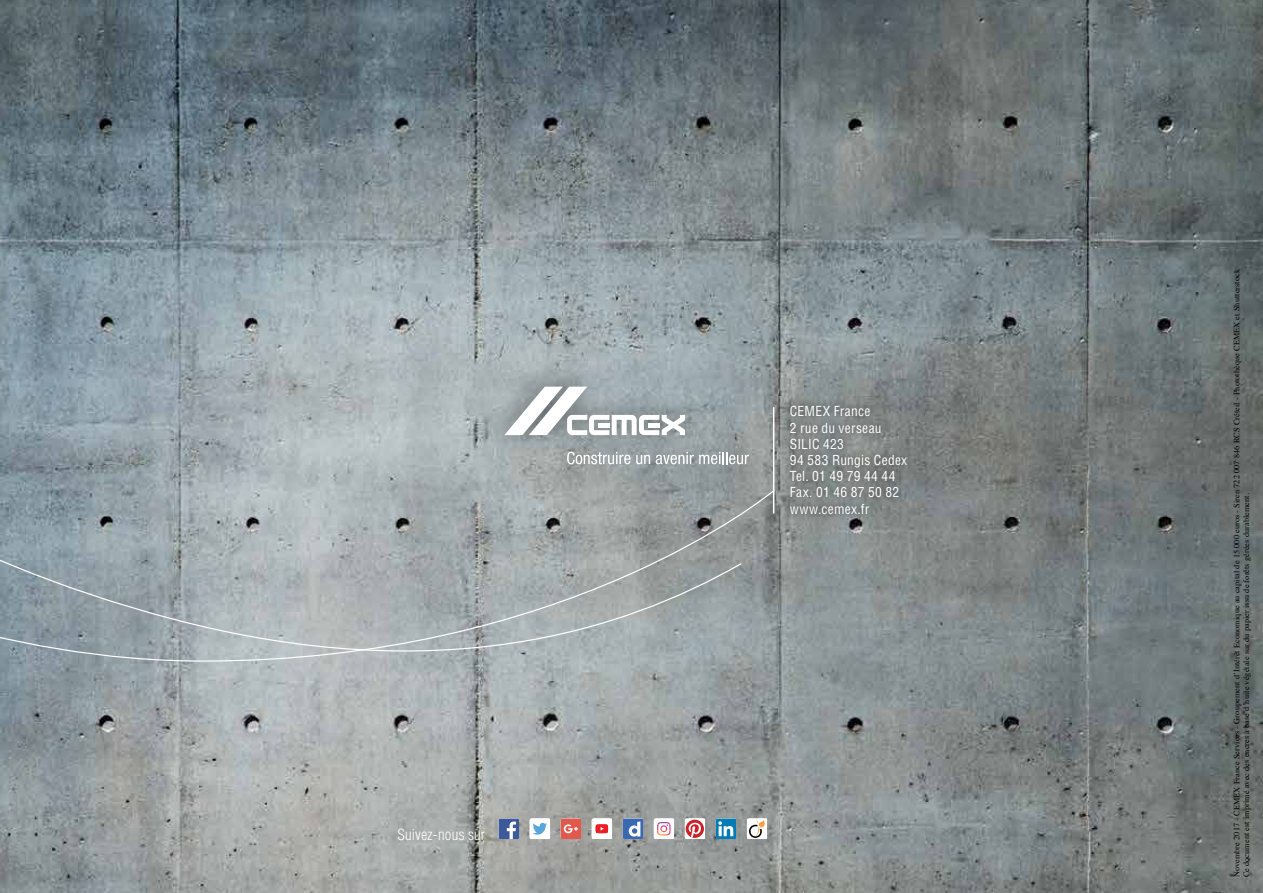
<style>
.page{position:relative;width:1263px;height:893px;background:#fff}
.page>*{position:absolute;margin:0;border:0;box-sizing:border-box;transform-origin:0 0}
.t1{font:300 condensed 15px "Helvetica LT Std";letter-spacing:.015em;color:#fff}
.t2{font:condensed 13.5px/16.2px "Helvetica LT Std";letter-spacing:.02em;color:#fff}
.t3{font:8.25px/9.9px "Times";letter-spacing:.01em;color:#000}
</style>
<div class="page">
<img style="left:0;top:0;width:1263px;height:893px">
<svg style="left:743px;top:485px;width:33px;height:177px;background:#8d9495"></svg>
<svg style="left:0;top:343px;width:743px;height:346px;background:#a1abaf"></svg>
<hr style="left:773px;top:407px;width:1px;height:106px;background:#fff">
<div style="left:782px;top:397px;width:133px;height:125px;background:#000;opacity:.75"></div>
<div style="left:480px;top:358px;width:293px;height:134px;background:#000;opacity:.5"></div>
<svg style="left:504px;top:387px;width:181px;height:48px"></svg>
<svg style="left:567px;top:452px;width:63px;height:12px"></svg>
<svg style="left:636px;top:455px;width:14px;height:9px"></svg>
<svg style="left:656px;top:452px;width:93px;height:12px"></svg>
<svg style="left:498px;top:818px;width:21px;height:21px"></svg>
<svg style="left:530px;top:818px;width:20px;height:21px"></svg>
<svg style="left:561px;top:818px;width:20px;height:21px"></svg>
<svg style="left:592px;top:818px;width:20px;height:21px"></svg>
<svg style="left:623px;top:818px;width:20px;height:21px"></svg>
<svg style="left:654px;top:818px;width:20px;height:21px"></svg>
<img style="left:657px;top:827px;width:14px;height:4px">
<svg style="left:685px;top:818px;width:20px;height:21px"></svg>
<svg style="left:747px;top:818px;width:20px;height:21px"></svg>
<svg style="left:716px;top:818px;width:20px;height:21px"></svg>
<h1 class="t1" style="left:397px;top:825px;width:89px">Suivez-nous sur</h1>
<h2 class="t2" style="left:790px;top:403px;width:119px">CEMEX France<br>2 rue du verseau<br>SILIC 423<br>94 583 Rungis Cedex<br>Tel. 01 49 79 44 44<br>Fax. 01 46 87 50 82 www.cemex.fr</h2>
<p class="t3" style="left:1231px;top:877px;width:610px;rotate:-90deg">Novembre 2017 - CEMEX France Services - Groupement d’Intérêt Economique au capital de 15 000 euros - Siren 722 007 846 RCS Créteil - Photothèque CEMEX et Shutterstock<br>Ce document est imprimé avec des encres à base d’huile végétale sur du papier issu de forêts gérées durablement.</p>
</div>
